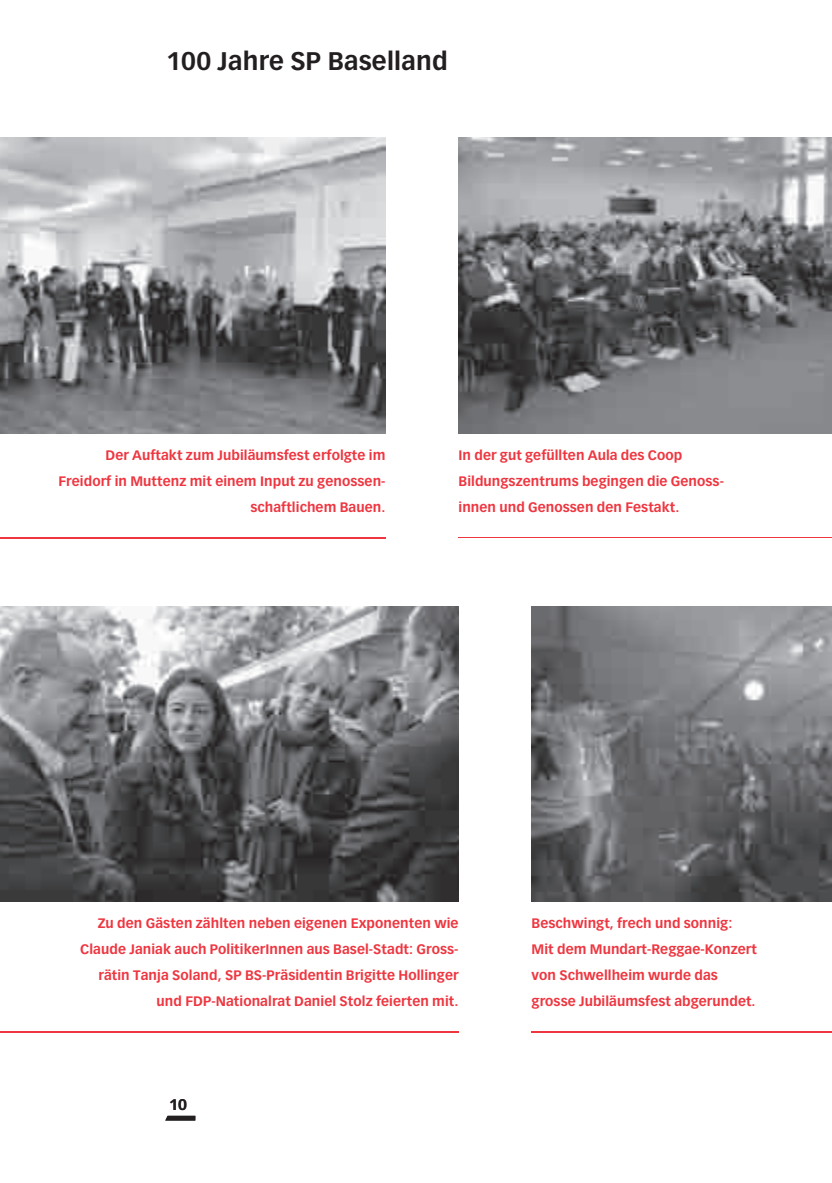
<style>
.page{position:relative;width:832px;height:1183px;background:#fff}
.page>*{position:absolute;margin:0;border:0;box-sizing:border-box;transform-origin:0 0}
.t1{font:700 25px "Vectora LT Std";letter-spacing:.01em;color:#231f20}
.t2{font:700 15px "Vectora LT Std";color:#231f20}
.t3{font:700 13.6px/26px "Vectora LT Std";letter-spacing:.005em;color:#ee3640;text-align:right}
</style>
<div class="page">
<svg style="left:165px;top:1115px;width:30px;height:5px"></svg>
<img style="left:458px;top:138px;width:373px;height:296px">
<img style="left:0;top:606px;width:458px;height:296px">
<img style="left:531px;top:606px;width:300px;height:296px">
<hr style="left:0;top:537px;width:385px;height:1px;background:#ee3640">
<hr style="left:458px;top:537px;width:373px;height:1px;background:#ee3640">
<img style="left:0;top:138px;width:385px;height:296px">
<hr style="left:0;top:1031px;width:458px;height:1px;background:#ee3640">
<hr style="left:531px;top:1031px;width:300px;height:1px;background:#ee3640">
<h1 class="t1" style="left:166px;top:46px;width:283px">100 Jahre SP Baselland</h1>
<p class="t3" style="left:58px;top:442px;width:328px">Der Auftakt zum Jubiläumsfest erfolgte im<br>Freidorf in Muttenz mit einem Input zu genossen&shy;schaftlichem Bauen.</p>
<p class="t3" style="left:458px;top:442px;width:267px;text-align:left">In der gut gefüllten Aula des Coop<br>Bildungszentrums begingen die Genoss&shy;innen und Genossen den Festakt.</p>
<p class="t3" style="left:80px;top:910px;width:380px">Zu den Gästen zählten neben eigenen Exponenten wie Claude Janiak auch PolitikerInnen aus Basel-Stadt: Gross - rätin Tanja Soland, SP BS-Präsidentin Brigitte Hollinger und FDP-Nationalrat Daniel Stolz feierten mit.</p>
<p class="t3" style="left:531px;top:910px;width:227px;text-align:left">Beschwingt, frech und sonnig:<br>Mit dem Mundart-Reggae-Konzert von Schwellheim wurde das grosse Jubiläumsfest abgerundet.</p>
<p class="t2" style="left:169px;top:1095px;width:19px">10</p>
</div>
